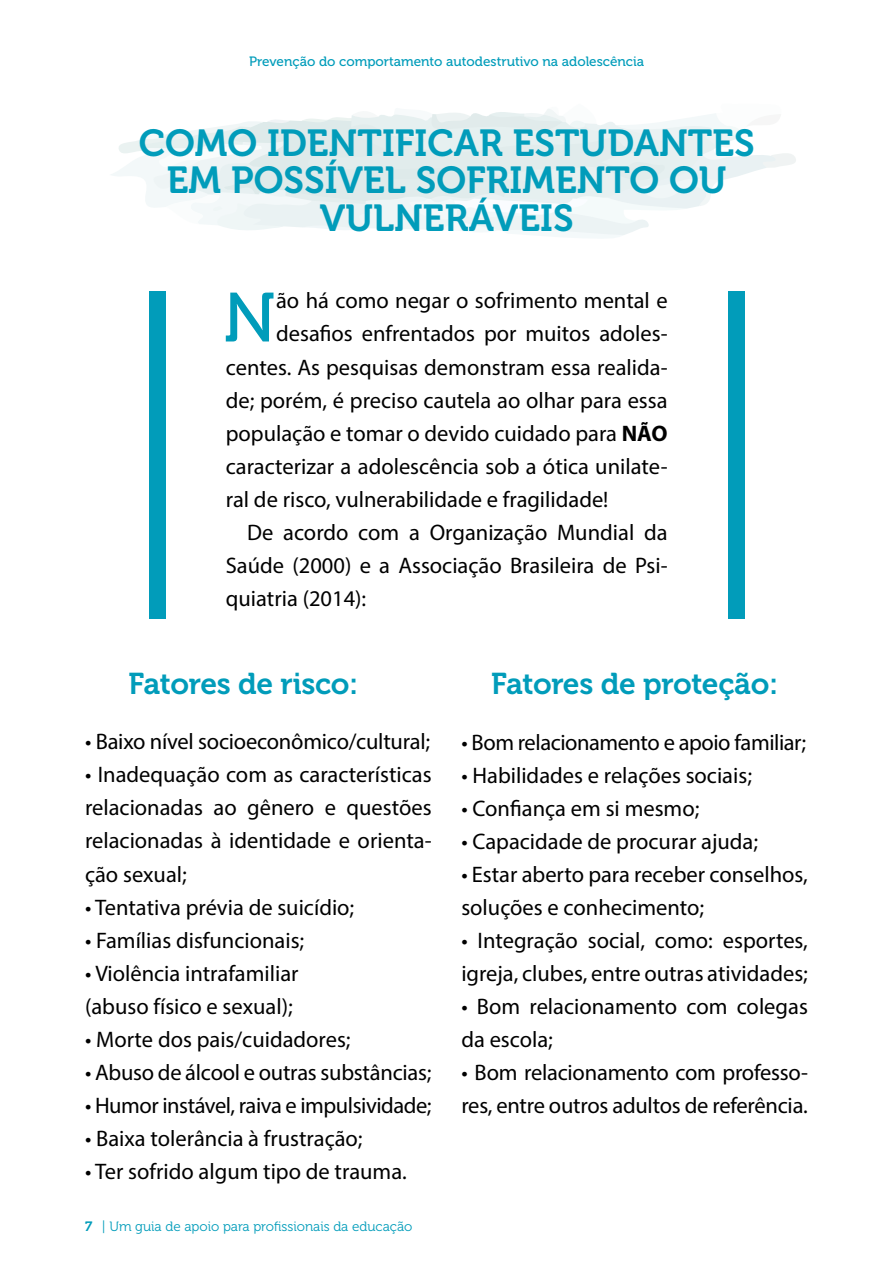
<style>
.page{position:relative;width:893px;height:1263px;background:#fff}
.page>*{position:absolute;margin:0;border:0;box-sizing:border-box;transform-origin:0 0}
.t1{font:69.3px "Museo 500";color:#019cba}
.t2{font:37.5px/37.5px "Museo 700";color:#019cba;text-align:center}
.t3{font:30px "Museo 700";letter-spacing:-.01em;color:#019cba}
.t4{font:22.5px/33px "Myriad Pro";color:#000}
.t5{font:22.5px "Myriad Pro";letter-spacing:-.02em;color:#000}
.t6{font:13.5px "Museo 500";color:#019cba}
.t7{font:13.5px "Museo 300";color:#019cba}
.s1{font-weight:700}
.s2{font-family:"Museo 700"}
</style>
<div class="page">
<svg style="left:111px;top:109px;width:685px;height:129px"></svg>
<div style="left:149px;top:292px;width:17px;height:327px;background:#019cba"></div>
<div style="left:728px;top:292px;width:17px;height:327px;background:#019cba"></div>
<p class="t6" style="left:249px;top:53px;width:397px">Prevenção do comportamento autodestrutivo na adolescência</p>
<h2 class="t2" style="left:139px;top:124px;width:617px">COMO IDENTIFICAR ESTUDANTES<br>EM POSSÍVEL SOFRIMENTO OU<br>VULNERÁVEIS</h2>
<h1 class="t1" style="left:223px;top:280px;width:54px">N</h1>
<p class="t4" style="left:276px;top:284px;width:393px">ão há como negar o sofrimento mental e</p>
<p class="t4" style="left:276px;top:317px;width:393px">desafios enfrentados por muitos adoles-</p>
<p class="t4" style="left:226px;top:350px;width:443px">centes. As pesquisas demonstram essa realida-</p>
<p class="t4" style="left:226px;top:383px;width:443px">de; porém, é preciso cautela ao olhar para essa</p>
<p class="t4" style="left:226px;top:416px;width:443px">população e tomar o devido cuidado para <span class="s1">NÃO</span></p>
<p class="t4" style="left:226px;top:449px;width:443px">caracterizar a adolescência sob a ótica unilate-</p>
<p class="t4" style="left:226px;top:482px;width:384px">ral de risco, vulnerabilidade e fragilidade!</p>
<p class="t4" style="left:247px;top:515px;width:422px">De acordo com a Organização Mundial da</p>
<p class="t4" style="left:226px;top:548px;width:443px">Saúde (2000) e a Associação Brasileira de Psi-</p>
<p class="t4" style="left:226px;top:581px;width:142px">quiatria (2014):</p>
<h3 class="t3" style="left:128px;top:667px;width:232px">Fatores de risco:</h3>
<h3 class="t3" style="left:491px;top:667px;width:289px">Fatores de proteção:</h3>
<p class="t4" style="left:85px;top:725px;width:347px">• Baixo nível socioeconômico/cultural;</p>
<p class="t4" style="left:85px;top:758px;width:348px;text-align:justify">• Inadequação com as características relacionadas ao gênero e questões relacionadas à identidade e orienta&shy;ção sexual;</p>
<p class="t4" style="left:85px;top:890px;width:271px">• Tentativa prévia de suicídio;</p>
<p class="t4" style="left:85px;top:923px;width:221px">• Famílias disfuncionais;</p>
<p class="t4" style="left:85px;top:956px;width:215px">• Violência intrafamiliar (abuso físico e sexual);</p>
<p class="t4" style="left:85px;top:1022px;width:267px">• Morte dos pais/cuidadores;</p>
<p class="t4" style="left:85px;top:1055px;width:348px">• Abuso de álcool e outras substâncias;</p>
<p class="t5" style="left:85px;top:1091px;width:348px">• Humor instável, raiva e impulsividade;</p>
<p class="t4" style="left:85px;top:1121px;width:279px">• Baixa tolerância à frustração;</p>
<p class="t4" style="left:85px;top:1154px;width:323px">• Ter sofrido algum tipo de trauma.</p>
<p class="t7" style="left:85px;top:1219px;width:329px"><span class="s2">7</span> | Um guia de apoio para profissionais da educação</p>
<p class="t5" style="left:461px;top:728px;width:346px">• Bom relacionamento e apoio familiar;</p>
<p class="t4" style="left:461px;top:758px;width:292px">• Habilidades e relações sociais;</p>
<p class="t4" style="left:461px;top:791px;width:240px">• Confiança em si mesmo;</p>
<p class="t4" style="left:461px;top:824px;width:298px">• Capacidade de procurar ajuda;</p>
<p class="t4" style="left:461px;top:857px;width:348px">• Estar aberto para receber conselhos, soluções e conhecimento;</p>
<p class="t4" style="left:461px;top:923px;width:348px">• Integração social, como: esportes, igreja, clubes, entre outras atividades;</p>
<p class="t4" style="left:461px;top:989px;width:348px">• Bom relacionamento com colegas da escola;</p>
<p class="t4" style="left:461px;top:1055px;width:348px">• Bom relacionamento com professo&shy;res, entre outros adultos de referência.</p>
</div>
